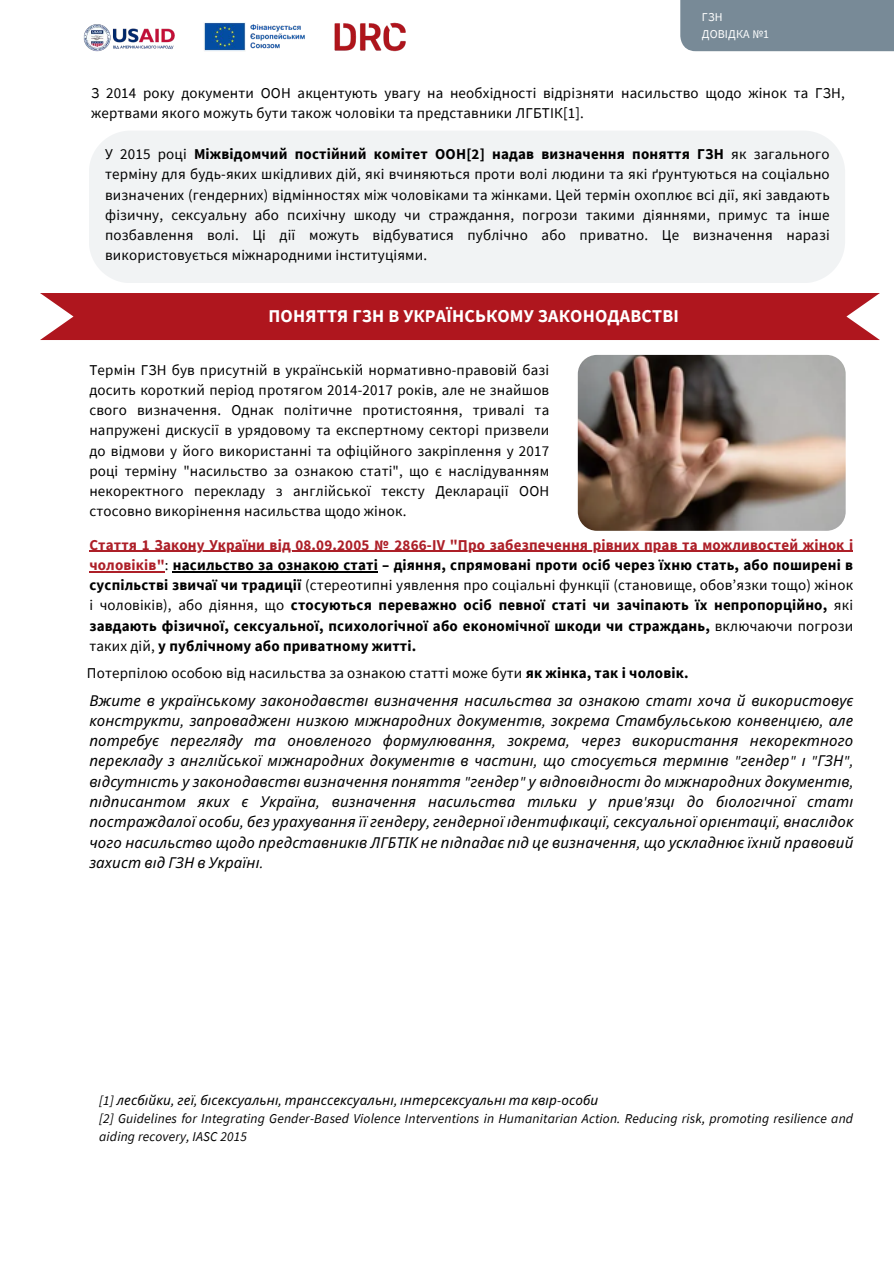
<style>
.page{position:relative;width:894px;height:1264px;background:#fff}
.page>*{position:absolute;margin:0;border:0;box-sizing:border-box;transform-origin:0 0}
.t1{font:700 18px "Source Sans Pro";letter-spacing:.01em;color:#fff}
.t2{font:15px/20.2px "Source Sans Pro";letter-spacing:.01em;color:#000;text-align:justify}
.t3{font:italic 15px/20.2px "Noto Sans";letter-spacing:.01em;color:#000;text-align:justify}
.t4{font:700 15px/20.2px "Source Sans Pro";letter-spacing:.01em;color:#000;text-align:justify}
.t5{font:italic 13.5px/18px "Source Sans Pro";letter-spacing:.01em;color:#000}
.t6{font:12px "Source Sans Pro";letter-spacing:.01em;color:#fff}
.s1{font-weight:700}
.s2{color:#ad1f28}
.s3{font-weight:400}
.s4{font-family:"Source Sans Pro"}
.s5{font-family:"Noto Sans"}
</style>
<div class="page">
<div style="left:680px;top:0;width:213px;height:51px;background:#788a97"></div>
<div style="left:40px;top:293px;width:839px;height:47px;background:#af161e"></div>
<img style="left:577px;top:355px;width:268px;height:176px;border-radius:19px">
<div style="left:89px;top:131px;width:755px;height:152px;background:#f1f3f4"></div>
<hr style="left:89px;top:550px;width:764px;height:2px;background:#ad1f28">
<hr style="left:89px;top:571px;width:76px;height:1px;background:#ad1f28">
<hr style="left:173px;top:571px;width:205px;height:1px;background:#000">
<img style="left:83px;top:1px;width:717px;height:51px">
<h2 class="t6" style="left:701px;top:9px;width:22px">ГЗН</h2>
<h1 class="t6" style="left:701px;top:26px;width:69px">ДОВІДКА №1</h1>
<p class="t2" style="left:91px;top:83px;width:755px">З 2014 року документи ООН акцентують увагу на необхідності відрізняти насильство щодо жінок та ГЗН, жертвами якого можуть бути також чоловіки та представники ЛГБТІК[1].</p>
<p class="t2" style="left:105px;top:144px;width:725px">У 2015 році <span class="s1">Міжвідомчий постійний комітет ООН[2] надав визначення поняття ГЗН</span> як загального терміну для будь-яких шкідливих дій, які вчиняються проти волі людини та які ґрунтуються на соціально визначених (гендерних) відмінностях між чоловіками та жінками. Цей термін охоплює всі дії, які завдають фізичну, сексуальну або психічну шкоду чи страждання, погрози такими діяннями, примус та інше позбавлення волі. Ці дії можуть відбуватися публічно або приватно. Це визначення наразі використовується міжнародними інституціями.</p>
<p class="t1" style="left:268px;top:304px;width:412px">ПОНЯТТЯ ГЗН В УКРАЇНСЬКОМУ ЗАКОНОДАВСТВІ</p>
<h2 class="t2" style="left:89px;top:359px;width:461px">Термін ГЗН був присутній в українській нормативно-правовій базі досить короткий період протягом 2014-2017 років, але не знайшов свого визначення. Однак політичне протистояння, тривалі та напружені дискусії в урядовому та експертному секторі призвели до відмови у його використанні та офіційного закріплення у 2017 році терміну "насильство за ознакою статі", що є наслідуванням некоректного перекладу з англійської тексту Декларації ООН стосовно викорінення насильства щодо жінок.</h2>
<h2 class="t4" style="left:89px;top:534px;width:765px"><span class="s2">Стаття 1 Закону України від 08.09.2005 № 2866-IV "Про забезпечення рівних прав та можливостей жінок і чоловіків"</span><span class="s3">:</span> насильство за ознакою статі – діяння, спрямовані проти осіб через їхню стать, або поширені в суспільстві звичаї чи традиції <span class="s3">(стереотипні уявлення про соціальні функції (становище, обов’язки тощо) жінок і чоловіків), або діяння, що</span> стосуються переважно осіб певної статі чи зачіпають їх непропорційно, <span class="s3">які </span>завдають фізичної, сексуальної, психологічної або економічної шкоди чи страждань, <span class="s3">включаючи погрози таких дій,</span> у публічному або приватному житті.</h2>
<h2 class="t2" style="left:87px;top:663px;width:603px">Потерпілою особою від насильства за ознакою статті може бути <span class="s1">як жінка, так і чоловік.</span></h2>
<h2 class="t3" style="left:89px;top:689px;width:765px">Вжите в українському законодавстві визначення насильства за ознакою статі хоча й використовує конструкти<span class="s4">,</span> запроваджені низкою міжнародних документів<span class="s4">,</span> зокрема Стамбульською конвенцією<span class="s4">,</span> але потребує перегляду та оновленого формулювання<span class="s4">,</span> зокрема<span class="s4">,</span> через використання некоректного перекладу з англійської міжнародних документів в частині<span class="s4">,</span> що стосується термінів <span class="s4">"</span>гендер<span class="s4">"</span> і <span class="s4">"</span>ГЗН<span class="s4">", </span>відсутність у законодавстві визначення поняття <span class="s4">"</span>гендер<span class="s4">"</span> у відповідності до міжнародних документів<span class="s4">, </span>підписантом яких є Україна<span class="s4">,</span> визначення насильства тільки у прив<span class="s4">'</span>язці до біологічної статі постраждалої особи<span class="s4">,</span> без урахування її гендеру<span class="s4">,</span> гендерної ідентифікації<span class="s4">,</span> сексуальної орієнтації<span class="s4">,</span> внаслідок</h2>
<h2 class="t3" style="left:89px;top:831px;width:765px">чого насильство щодо представників ЛГБТІК не підпадає під це визначення<span class="s4">,</span> що ускладнює їхній правовий захист від ГЗН в Україні<span class="s4">.</span></h2>
<h2 class="t5" style="left:99px;top:1091px;width:755px">[1] <span class="s5">лесбійки</span>, <span class="s5">геї</span>, <span class="s5">бісексуальні</span>, <span class="s5">транссексуальні</span>, <span class="s5">інтерсексуальні та квір</span>-<span class="s5">особи<br></span>[2] Guidelines for Integrating Gender-Based Violence Interventions in Humanitarian Action. Reducing risk, promoting resilience and aiding recovery, IASC 2015</h2>
</div>
